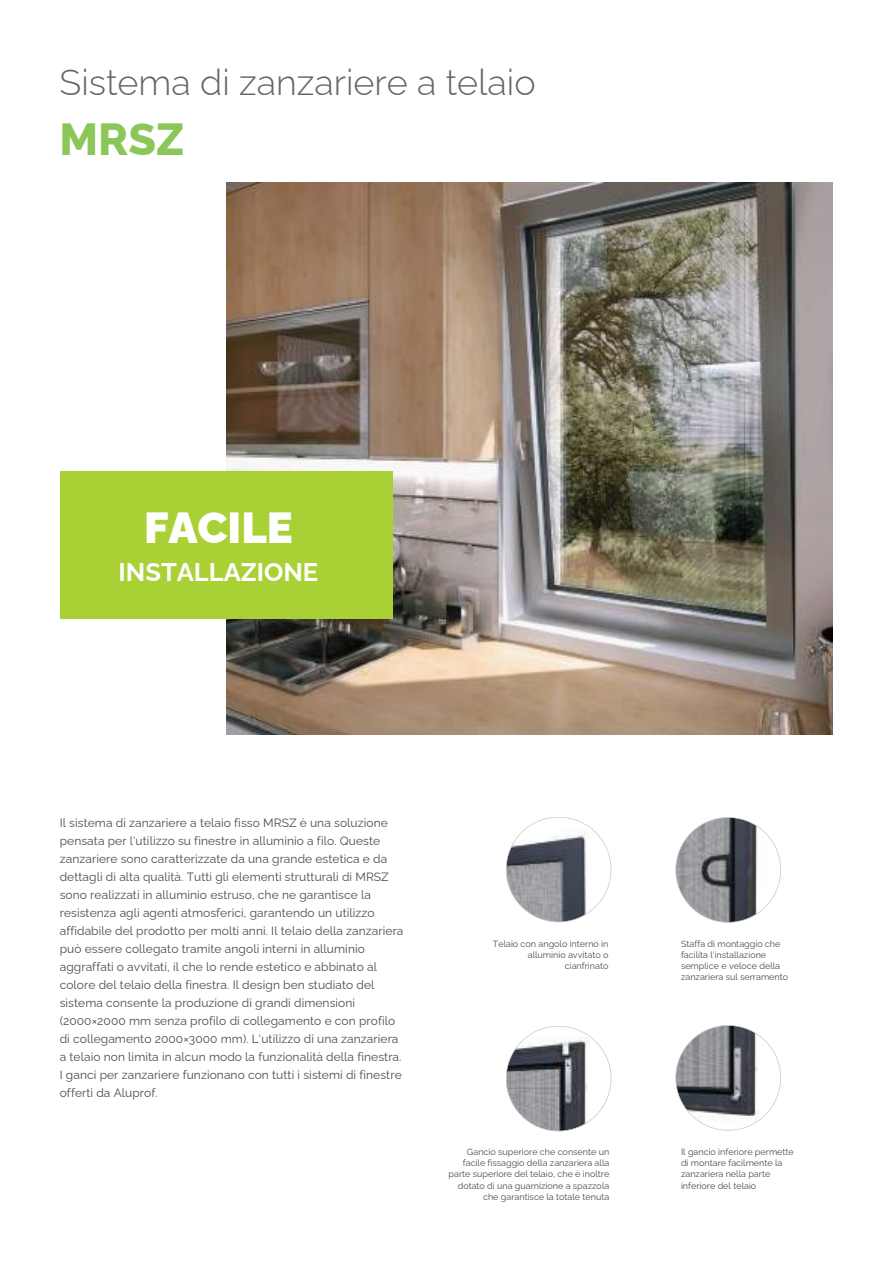
<style>
.page{position:relative;width:894px;height:1264px;background:#fff}
.page>*{position:absolute;margin:0;border:0;box-sizing:border-box;transform-origin:0 0}
.t1{font:800 45px "Raleway";color:#8bc758}
.t2{font:900 43.5px "Raleway";color:#fff}
.t3{font:300 36px "Raleway";color:#656365}
.t4{font:700 25.5px "Raleway";color:#fff}
.t5{font:12px/18px "Raleway";letter-spacing:.005em;color:#4e4b4c}
.t6{font:9px/11.2px "Raleway";color:#4e4b4c;text-align:right}
</style>
<div class="page">
<img style="left:226px;top:182px;width:606px;height:552px">
<div style="left:60px;top:470px;width:333px;height:148px;background:#a9d035"></div>
<svg style="left:506px;top:817px;width:105px;height:105px"></svg>
<svg style="left:506px;top:1026px;width:105px;height:105px"></svg>
<svg style="left:675px;top:817px;width:105px;height:105px"></svg>
<svg style="left:675px;top:1025px;width:105px;height:105px"></svg>
<p class="t3" style="left:60px;top:62px;width:477px">Sistema di zanzariere a telaio</p>
<p class="t1" style="left:60px;top:113px;width:126px">MRSZ</p>
<p class="t2" style="left:144px;top:501px;width:150px">FACILE</p>
<p class="t4" style="left:119px;top:557px;width:201px">INSTALLAZIONE</p>
<p class="t5" style="left:60px;top:814px;width:345px">Il sistema di zanzariere a telaio fisso MRSZ è una soluzione pensata per l'utilizzo su finestre in alluminio a filo. Queste zanzariere sono caratterizzate da una grande estetica e da dettagli di alta qualità. Tutti gli elementi strutturali di MRSZ sono realizzati in alluminio estruso, che ne garantisce la resistenza agli agenti atmosferici, garantendo un utilizzo affidabile del prodotto per molti anni. Il telaio della zanzariera può essere collegato tramite angoli interni in alluminio aggraffati o avvitati, il che lo rende estetico e abbinato al colore del telaio della finestra. Il design ben studiato del sistema consente la produzione di grandi dimensioni (2000×2000 mm senza profilo di collegamento e con profilo di collegamento 2000×3000 mm). L'utilizzo di una zanzariera a telaio non limita in alcun modo la funzionalità della finestra.<br>I ganci per zanzariere funzionano con tutti i sistemi di finestre offerti da Aluprof.</p>
<p class="t6" style="left:492px;top:937px;width:117px">Telaio con angolo interno in alluminio avvitato o cianfrinato</p>
<p class="t6" style="left:680px;top:937px;width:109px;text-align:left">Staffa di montaggio che facilita l'installazione semplice e veloce della zanzariera sul serramento</p>
<p class="t6" style="left:448px;top:1146px;width:162px">Gancio superiore che consente un facile fissaggio della zanzariera alla parte superiore del telaio, che è inoltre dotato di una guarnizione a spazzola che garantisce la totale tenuta</p>
<p class="t6" style="left:680px;top:1146px;width:114px;text-align:left">Il gancio inferiore permette di montare facilmente la zanzariera nella parte inferiore del telaio</p>
</div>
